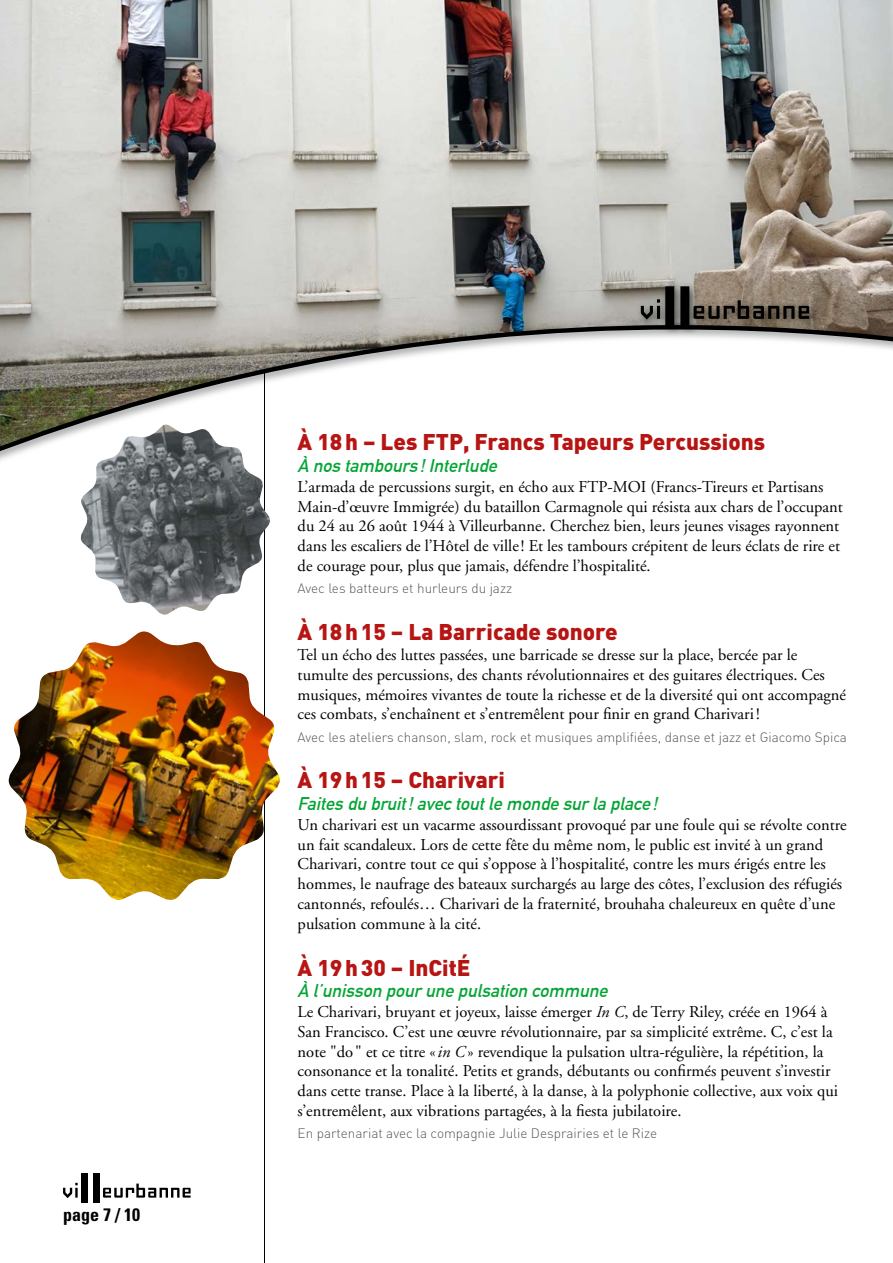
<style>
.page{position:relative;width:893px;height:1263px;background:#fff}
.page>*{position:absolute;margin:0;border:0;box-sizing:border-box;transform-origin:0 0}
.t1{font:900 22.5px "DIN";color:#b61513}
.t2{font:italic 700 18px "DIN Alternate";color:#05a535}
.t3{font:700 condensed 18px "Univers";color:#000}
.t4{font:16.5px/19.8px "Adobe Garamond";color:#000}
.t5{font:13.5px "DIN Light Alternate";color:#565655}
.s1{font-style:italic}
</style>
<div class="page">
<svg style="left:63px;top:1183px;width:15px;height:15px"></svg>
<svg style="left:103px;top:1183px;width:88px;height:14px"></svg>
<div style="left:82px;top:1173px;width:6px;height:29px;background:#000"></div>
<div style="left:93px;top:1173px;width:7px;height:29px;background:#000"></div>
<img style="left:0;top:0;width:893px;height:281px">
<img style="left:0;top:281px;width:210px;height:5px">
<img style="left:210px;top:281px;width:368px;height:5px">
<img style="left:578px;top:281px;width:315px;height:5px">
<svg style="left:0;top:286px;width:893px;height:175px"></svg>
<hr style="left:264px;top:373px;width:1px;height:890px;background:#000">
<img style="left:8px;top:631px;width:272px;height:269px">
<img style="left:79px;top:425px;width:193px;height:190px">
<p class="t3" style="left:63px;top:1203px;width:78px">page 7 / 10</p>
<h1 class="t1" style="left:298px;top:427px;width:469px">À 18 h – Les FTP, Francs Tapeurs Percussions</h1>
<p class="t2" style="left:298px;top:452px;width:206px">À nostambours!Interlude</p>
<p class="t4" style="left:298px;top:477px;width:547px">L’armada de percussions surgit, en écho aux FTP-MOI (Francs-Tireurs et Partisans Main-d’œuvre Immigrée) du bataillon Carmagnole qui résista aux chars de l’occupant du 24 au 26 août 1944 à Villeurbanne. Cherchez bien, leurs jeunes visages rayonnent dans les escaliers de l’Hôtel de ville ! Et les tambours crépitent de leurs éclats de rire et de courage pour, plus que jamais, défendre l’hospitalité.</p>
<p class="t5" style="left:298px;top:580px;width:216px">Avec les batteurs et hurleurs du jazz</p>
<h1 class="t1" style="left:298px;top:617px;width:322px">À 18 h 15 – La Barricade sonore</h1>
<p class="t4" style="left:298px;top:645px;width:550px">Tel un écho des luttes passées, une barricade se dresse sur la place, bercée par le tumulte des percussions, des chants révolutionnaires et des guitares électriques. Ces musiques, mémoires vivantes de toute la richesse et de la diversité qui ont accompagné ces combats, s’enchaînent et s’entremêlent pour finir en grand Charivari !</p>
<p class="t5" style="left:298px;top:728px;width:551px">Avec les ateliers chanson, slam, rock et musiques amplifiées, danse et jazz et Giacomo Spica</p>
<h1 class="t1" style="left:298px;top:765px;width:209px">À 19 h 15 – Charivari</h1>
<p class="t2" style="left:298px;top:790px;width:366px">Faitesdubruit!avectoutlemondesurlaplace!</p>
<p class="t4" style="left:298px;top:815px;width:551px">Un charivari est un vacarme assourdissant provoqué par une foule qui se révolte contre un fait scandaleux. Lors de cette fête du même nom, le public est invité à un grand Charivari, contre tout ce qui s’oppose à l’hospitalité, contre les murs érigés entre les hommes, le naufrage des bateaux surchargés au large des côtes, l’exclusion des réfugiés cantonnés, refoulés… Charivari de la fraternité, brouhaha chaleureux en quête d’une pulsation commune à la cité.</p>
<h1 class="t1" style="left:298px;top:952px;width:174px">À 19 h 30 – InCitÉ</h1>
<p class="t2" style="left:298px;top:977px;width:317px">À l’unissonpourunepulsationcommune</p>
<p class="t4" style="left:298px;top:1002px;width:542px">Le Charivari, bruyant et joyeux, laisse émerger <span class="s1">In C</span>, de Terry Riley, créée en 1964 à San Francisco. C’est une œuvre révolutionnaire, par sa simplicité extrême. C, c’est la note "do " et ce titre « <span class="s1">in C</span> » revendique la pulsation ultra-régulière, la répétition, la consonance et la tonalité. Petits et grands, débutants ou confirmés peuvent s’investir dans cette transe. Place à la liberté, à la danse, à la polyphonie collective, aux voix qui s’entremêlent, aux vibrations partagées, à la fiesta jubilatoire.</p>
<p class="t5" style="left:298px;top:1125px;width:361px">En partenariat avec la compagnie Julie Desprairies et le Rize</p>
</div>
